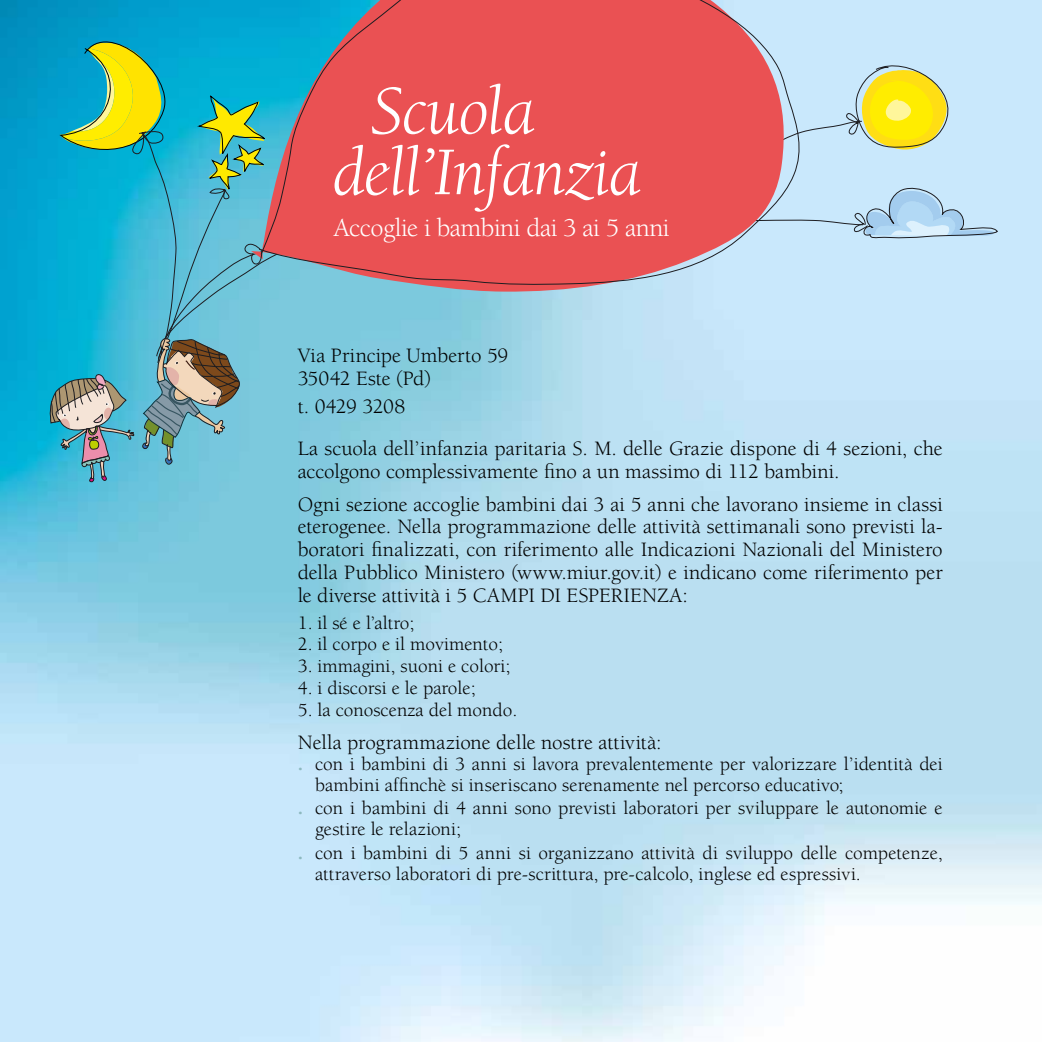
<style>
.page{position:relative;width:1042px;height:1042px;background:#fff}
.page>*{position:absolute;margin:0;border:0;box-sizing:border-box;transform-origin:0 0}
.t1{font:italic 70px "Berkeley Std";letter-spacing:-.02em;color:#fff}
.t2{font:26.25px "Berkeley Std";letter-spacing:-.02em;color:#fff}
.t3{font:21px/22.8px "Berkeley Std";color:#000}
.t4{font:19.25px/21px "Berkeley Std";color:#000}
.s1{font-weight:900;color:#8db9bf}
</style>
<div class="page">
<img style="left:0;top:0;width:1042px;height:1042px">
<svg style="left:258px;top:0;width:547px;height:286px;background:#dc6065"></svg>
<svg style="left:764px;top:55px;width:200px;height:96px;background:#d5d6a9"></svg>
<svg style="left:668px;top:184px;width:330px;height:55px;background:#c8b3c3"></svg>
<svg style="left:50px;top:17px;width:246px;height:468px;background:#4eb1bb"></svg>
<h1 class="t1" style="left:371px;top:73px;width:166px">Scuola</h1>
<h1 class="t1" style="left:332px;top:134px;width:310px">dell’Infanzia</h1>
<p class="t2" style="left:334px;top:214px;width:338px">Accoglie i bambini dai 3 ai 5 anni</p>
<p class="t3" style="left:298px;top:344px;width:212px">Via Principe Umberto 59<br>35042 Este (Pd)</p>
<p class="t3" style="left:298px;top:385px;width:646px;line-height:42.5px">t. 0429 3208<br>La scuola dell’infanzia paritaria S. M. delle Grazie dispone di 4 sezioni, che</p>
<p class="t3" style="left:298px;top:455px;width:646px;line-height:32.7px">accolgono complessivamente fino a un massimo di 112 bambini.<br>Ogni sezione accoglie bambini dai 3 ai 5 anni che lavorano insieme in classi</p>
<p class="t3" style="left:298px;top:516px;width:646px;text-align:justify">eterogenee. Nella programmazione delle attività settimanali sono previsti la&shy;boratori finalizzati, con riferimento alle Indicazioni Nazionali del Ministero della Pubblico Ministero (www.miur.gov.it) e indicano come riferimento per le diverse attività i 5 CAMPI DI ESPERIENZA:</p>
<p class="t4" style="left:298px;top:612px;width:118px">1. il sé e l’altro;</p>
<p class="t4" style="left:298px;top:634px;width:207px">2. il corpo e il movimento;</p>
<p class="t4" style="left:298px;top:656px;width:214px">3. immagini, suoni e colori;</p>
<p class="t4" style="left:298px;top:678px;width:180px">4. i discorsi e le parole;</p>
<p class="t4" style="left:298px;top:700px;width:221px">5. la conoscenza del mondo.</p>
<p class="t3" style="left:298px;top:731px;width:365px">Nella programmazione delle nostre attività:</p>
<p class="t4" style="left:315px;top:753px;width:629px;text-indent:-17px"><span class="s1">.</span> con i bambini di 3 anni si lavora prevalentemente per valorizzare l’identità dei bambini affinchè si inseriscano serenamente nel percorso educativo;</p>
<p class="t4" style="left:315px;top:798px;width:629px;text-indent:-17px"><span class="s1">.</span> con i bambini di 4 anni sono previsti laboratori per sviluppare le autonomie e gestire le relazioni;</p>
<p class="t4" style="left:315px;top:842px;width:629px;text-indent:-17px"><span class="s1">.</span> con i bambini di 5 anni si organizzano attività di sviluppo delle competenze, attraverso laboratori di pre-scrittura, pre-calcolo, inglese ed espressivi.</p>
</div>
